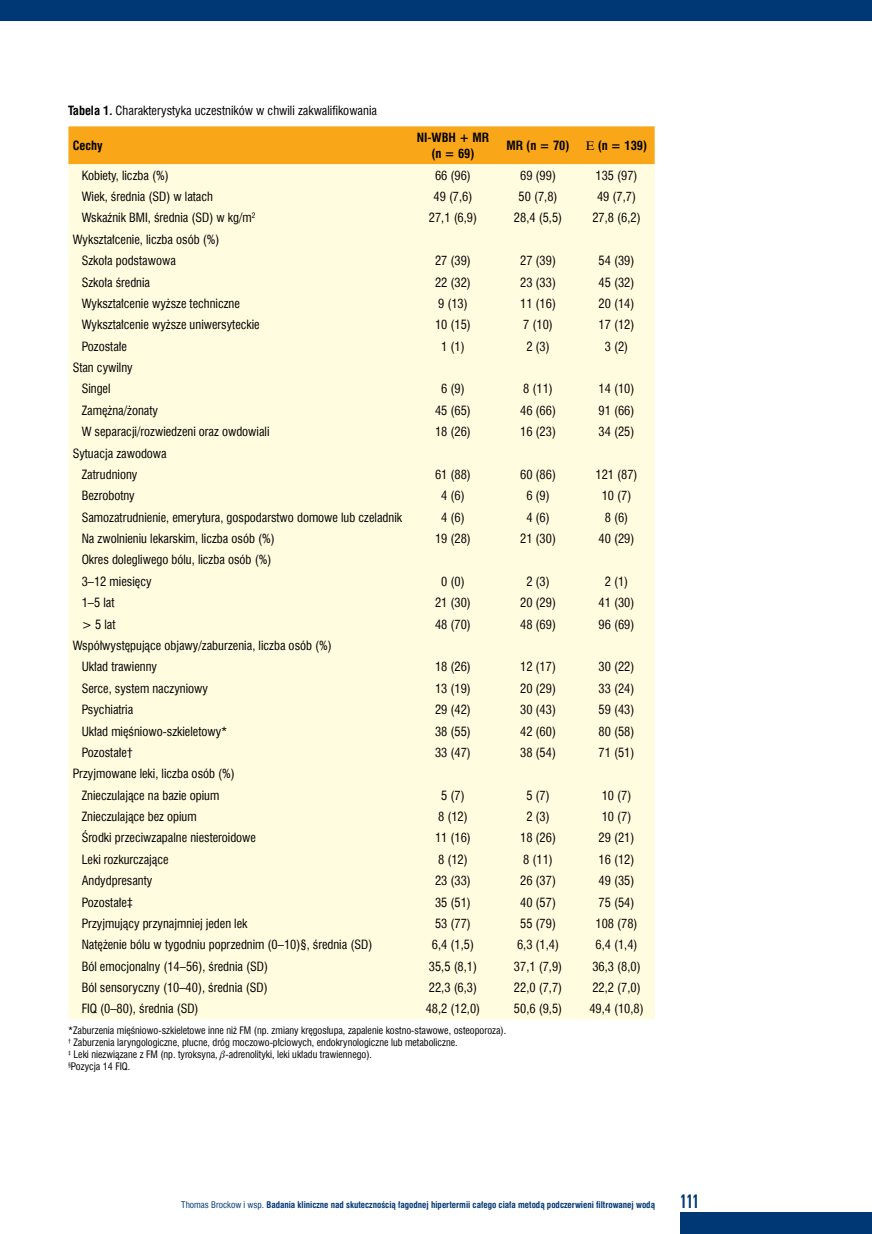
<style>
.page{position:relative;width:872px;height:1234px;background:#fff}
.page>*{position:absolute;margin:0;border:0;box-sizing:border-box;transform-origin:0 0}
.t1{font:18px "Swis 924 EU";color:#003876}
.t2{font:12.45px/21.3px "Swis 721 Cn EU";color:#000}
.t3{font:700 12.45px/16.5px "Swis 721 Cn EU";color:#000;text-align:center}
.t4{font:10.05px/12px "Swis 721 Cn EU";color:#000}
.t5{font:700 9px "Swis 721 Cn EU";color:#003876}
.s1{font-weight:700}
.s2{font-weight:400}
</style>
<div class="page">
<div style="left:680px;top:1212px;width:192px;height:21px;background:#003876"></div>
<div style="left:0;top:0;width:872px;height:21px;background:#003876"></div>
<div style="left:68px;top:164px;width:586px;height:855px;background:#fffcdf"></div>
<div style="left:68px;top:126px;width:586px;height:38px;background:#faa619"></div>
<p class="t2" style="left:68px;top:100px;width:310px"><span class="s1">Tabela 1.</span> Charakterystyka uczestników w chwili zakwalifikowania</p>
<p class="t3" style="left:73px;top:138px;width:31px">Cechy</p>
<p class="t3" style="left:417px;top:129px;width:74px">NI-WBH + MR (n = 69)</p>
<p class="t3" style="left:506px;top:138px;width:64px">MR (n = 70)</p>
<p class="t3" style="left:597px;top:138px;width:51px">(n = 139)</p>
<p class="t2" style="left:82px;top:164px;width:89px">Kobiety, liczba (%)</p>
<p class="t2" style="left:435px;top:164px;width:37px">66 (96)</p>
<p class="t2" style="left:520px;top:164px;width:37px">69 (99)</p>
<p class="t2" style="left:595px;top:164px;width:44px">135 (97)</p>
<p class="t2" style="left:82px;top:186px;width:133px">Wiek, średnia (SD) w latach</p>
<p class="t2" style="left:433px;top:186px;width:40px">49 (7,6)</p>
<p class="t2" style="left:518px;top:186px;width:40px">50 (7,8)</p>
<p class="t2" style="left:597px;top:186px;width:40px">49 (7,7)</p>
<p class="t2" style="left:82px;top:207px;width:175px">Wskaźnik BMI, średnia (SD) w kg/m<sup>2</sup></p>
<p class="t2" style="left:429px;top:207px;width:50px">27,1 (6,9)</p>
<p class="t2" style="left:514px;top:207px;width:50px">28,4 (5,5)</p>
<p class="t2" style="left:592px;top:207px;width:50px">27,8 (6,2)</p>
<p class="t2" style="left:82px;top:228px;width:139px;text-indent:-9px">Wykształcenie, liczba osób (%)<br>Szkoła podstawowa</p>
<p class="t2" style="left:435px;top:250px;width:37px">27 (39)</p>
<p class="t2" style="left:520px;top:250px;width:37px">27 (39)</p>
<p class="t2" style="left:598px;top:250px;width:37px">54 (39)</p>
<p class="t2" style="left:82px;top:271px;width:70px">Szkoła średnia</p>
<p class="t2" style="left:435px;top:271px;width:37px">22 (32)</p>
<p class="t2" style="left:520px;top:271px;width:37px">23 (33)</p>
<p class="t2" style="left:598px;top:271px;width:37px">45 (32)</p>
<p class="t2" style="left:82px;top:292px;width:160px">Wykształcenie wyższe techniczne</p>
<p class="t2" style="left:438px;top:292px;width:31px">9 (13)</p>
<p class="t2" style="left:520px;top:292px;width:37px">11 (16)</p>
<p class="t2" style="left:598px;top:292px;width:37px">20 (14)</p>
<p class="t2" style="left:82px;top:314px;width:180px">Wykształcenie wyższe uniwersyteckie</p>
<p class="t2" style="left:435px;top:314px;width:37px">10 (15)</p>
<p class="t2" style="left:523px;top:314px;width:31px">7 (10)</p>
<p class="t2" style="left:598px;top:314px;width:37px">17 (12)</p>
<p class="t2" style="left:82px;top:335px;width:47px">Pozostałe</p>
<p class="t2" style="left:441px;top:335px;width:25px">1 (1)</p>
<p class="t2" style="left:526px;top:335px;width:25px">2 (3)</p>
<p class="t2" style="left:605px;top:335px;width:25px">3 (2)</p>
<p class="t2" style="left:82px;top:357px;width:53px;text-indent:-9px">Stan cywilny<br>Singel</p>
<p class="t2" style="left:441px;top:378px;width:25px">6 (9)</p>
<p class="t2" style="left:523px;top:378px;width:31px">8 (11)</p>
<p class="t2" style="left:598px;top:378px;width:37px">14 (10)</p>
<p class="t2" style="left:82px;top:399px;width:78px">Zamężna/żonaty</p>
<p class="t2" style="left:435px;top:399px;width:37px">45 (65)</p>
<p class="t2" style="left:520px;top:399px;width:37px">46 (66)</p>
<p class="t2" style="left:598px;top:399px;width:37px">91 (66)</p>
<p class="t2" style="left:82px;top:421px;width:189px">W separacji/rozwiedzeni oraz owdowiali</p>
<p class="t2" style="left:435px;top:421px;width:37px">18 (26)</p>
<p class="t2" style="left:520px;top:421px;width:37px">16 (23)</p>
<p class="t2" style="left:598px;top:421px;width:37px">34 (25)</p>
<p class="t2" style="left:82px;top:442px;width:87px;text-indent:-9px">Sytuacja zawodowa<br>Zatrudniony</p>
<p class="t2" style="left:435px;top:463px;width:37px">61 (88)</p>
<p class="t2" style="left:520px;top:463px;width:37px">60 (86)</p>
<p class="t2" style="left:595px;top:463px;width:44px">121 (87)</p>
<p class="t2" style="left:82px;top:485px;width:55px">Bezrobotny</p>
<p class="t2" style="left:441px;top:485px;width:25px">4 (6)</p>
<p class="t2" style="left:526px;top:485px;width:25px">6 (9)</p>
<p class="t2" style="left:602px;top:485px;width:31px">10 (7)</p>
<p class="t2" style="left:82px;top:506px;width:322px">Samozatrudnienie, emerytura, gospodarstwo domowe lub czeladnik</p>
<p class="t2" style="left:441px;top:506px;width:25px">4 (6)</p>
<p class="t2" style="left:526px;top:506px;width:25px">4 (6)</p>
<p class="t2" style="left:605px;top:506px;width:25px">8 (6)</p>
<p class="t2" style="left:82px;top:527px;width:195px">Na zwolnieniu lekarskim, liczba osób (%)</p>
<p class="t2" style="left:435px;top:527px;width:37px">19 (28)</p>
<p class="t2" style="left:520px;top:527px;width:37px">21 (30)</p>
<p class="t2" style="left:598px;top:527px;width:37px">40 (29)</p>
<p class="t2" style="left:82px;top:549px;width:191px">Okres dolegliwego bólu, liczba osób (%)<br>3–12 miesięcy</p>
<p class="t2" style="left:441px;top:570px;width:25px">0 (0)</p>
<p class="t2" style="left:526px;top:570px;width:25px">2 (3)</p>
<p class="t2" style="left:605px;top:570px;width:25px">2 (1)</p>
<p class="t2" style="left:82px;top:592px;width:34px">1–5 lat</p>
<p class="t2" style="left:435px;top:592px;width:37px">21 (30)</p>
<p class="t2" style="left:520px;top:592px;width:37px">20 (29)</p>
<p class="t2" style="left:598px;top:592px;width:37px">41 (30)</p>
<p class="t2" style="left:82px;top:613px;width:35px">&gt; 5 lat</p>
<p class="t2" style="left:435px;top:613px;width:37px">48 (70)</p>
<p class="t2" style="left:520px;top:613px;width:37px">48 (69)</p>
<p class="t2" style="left:598px;top:613px;width:37px">96 (69)</p>
<p class="t2" style="left:82px;top:634px;width:252px;text-indent:-9px">Współwystępujące objawy/zaburzenia, liczba osób (%)<br>Układ trawienny</p>
<p class="t2" style="left:435px;top:656px;width:37px">18 (26)</p>
<p class="t2" style="left:520px;top:656px;width:37px">12 (17)</p>
<p class="t2" style="left:598px;top:656px;width:37px">30 (22)</p>
<p class="t2" style="left:82px;top:677px;width:128px">Serce, system naczyniowy</p>
<p class="t2" style="left:435px;top:677px;width:37px">13 (19)</p>
<p class="t2" style="left:520px;top:677px;width:37px">20 (29)</p>
<p class="t2" style="left:598px;top:677px;width:37px">33 (24)</p>
<p class="t2" style="left:82px;top:698px;width:53px">Psychiatria</p>
<p class="t2" style="left:435px;top:698px;width:37px">29 (42)</p>
<p class="t2" style="left:520px;top:698px;width:37px">30 (43)</p>
<p class="t2" style="left:598px;top:698px;width:37px">59 (43)</p>
<p class="t2" style="left:82px;top:720px;width:147px">Układ mięśniowo-szkieletowy*</p>
<p class="t2" style="left:435px;top:720px;width:37px">38 (55)</p>
<p class="t2" style="left:520px;top:720px;width:37px">42 (60)</p>
<p class="t2" style="left:598px;top:720px;width:37px">80 (58)</p>
<p class="t2" style="left:82px;top:741px;width:53px">Pozostałe†</p>
<p class="t2" style="left:435px;top:741px;width:37px">33 (47)</p>
<p class="t2" style="left:520px;top:741px;width:37px">38 (54)</p>
<p class="t2" style="left:598px;top:741px;width:37px">71 (51)</p>
<p class="t2" style="left:73px;top:762px;width:164px;text-align:center">Przyjmowane leki, liczba osób (%)<br>Znieczulające na bazie opium</p>
<p class="t2" style="left:441px;top:784px;width:25px">5 (7)</p>
<p class="t2" style="left:526px;top:784px;width:25px">5 (7)</p>
<p class="t2" style="left:602px;top:784px;width:31px">10 (7)</p>
<p class="t2" style="left:82px;top:805px;width:117px">Znieczulające bez opium</p>
<p class="t2" style="left:438px;top:805px;width:31px">8 (12)</p>
<p class="t2" style="left:526px;top:805px;width:25px">2 (3)</p>
<p class="t2" style="left:602px;top:805px;width:31px">10 (7)</p>
<p class="t2" style="left:82px;top:827px;width:176px">Środki przeciwzapalne niesteroidowe</p>
<p class="t2" style="left:435px;top:827px;width:37px">11 (16)</p>
<p class="t2" style="left:520px;top:827px;width:37px">18 (26)</p>
<p class="t2" style="left:598px;top:827px;width:37px">29 (21)</p>
<p class="t2" style="left:82px;top:848px;width:88px">Leki rozkurczające</p>
<p class="t2" style="left:438px;top:848px;width:31px">8 (12)</p>
<p class="t2" style="left:523px;top:848px;width:31px">8 (11)</p>
<p class="t2" style="left:598px;top:848px;width:37px">16 (12)</p>
<p class="t2" style="left:82px;top:869px;width:72px">Andydpresanty</p>
<p class="t2" style="left:435px;top:869px;width:37px">23 (33)</p>
<p class="t2" style="left:520px;top:869px;width:37px">26 (37)</p>
<p class="t2" style="left:598px;top:869px;width:37px">49 (35)</p>
<p class="t2" style="left:82px;top:891px;width:53px">Pozostałe‡</p>
<p class="t2" style="left:435px;top:891px;width:37px">35 (51)</p>
<p class="t2" style="left:520px;top:891px;width:37px">40 (57)</p>
<p class="t2" style="left:598px;top:891px;width:37px">75 (54)</p>
<p class="t2" style="left:82px;top:912px;width:167px">Przyjmujący przynajmniej jeden lek</p>
<p class="t2" style="left:435px;top:912px;width:37px">53 (77)</p>
<p class="t2" style="left:520px;top:912px;width:37px">55 (79)</p>
<p class="t2" style="left:595px;top:912px;width:44px">108 (78)</p>
<p class="t2" style="left:82px;top:933px;width:292px">Natężenie bólu w tygodniu poprzednim (0–10)§, średnia (SD)</p>
<p class="t2" style="left:432px;top:933px;width:44px">6,4 (1,5)</p>
<p class="t2" style="left:517px;top:933px;width:44px">6,3 (1,4)</p>
<p class="t2" style="left:595px;top:933px;width:44px">6,4 (1,4)</p>
<p class="t2" style="left:82px;top:955px;width:188px">Ból emocjonalny (14–56), średnia (SD)</p>
<p class="t2" style="left:429px;top:955px;width:50px">35,5 (8,1)</p>
<p class="t2" style="left:514px;top:955px;width:50px">37,1 (7,9)</p>
<p class="t2" style="left:592px;top:955px;width:50px">36,3 (8,0)</p>
<p class="t2" style="left:82px;top:976px;width:187px">Ból sensoryczny (10–40), średnia (SD)</p>
<p class="t2" style="left:429px;top:976px;width:50px">22,3 (6,3)</p>
<p class="t2" style="left:514px;top:976px;width:50px">22,0 (7,7)</p>
<p class="t2" style="left:592px;top:976px;width:50px">22,2 (7,0)</p>
<p class="t2" style="left:82px;top:997px;width:118px">FIQ (0–80), średnia (SD)</p>
<p class="t2" style="left:426px;top:997px;width:56px">48,2 (12,0)</p>
<p class="t2" style="left:514px;top:997px;width:50px">50,6 (9,5)</p>
<p class="t2" style="left:589px;top:997px;width:56px">49,4 (10,8)</p>
<p class="t4" style="left:68px;top:1024px;width:440px">*Zaburzenia mięśniowo-szkieletowe inne niż FM (np. zmiany kręgosłupa, zapalenie kostno-stawowe, osteoporoza). <sup>†</sup> Zaburzenia laryngologiczne, płucne, dróg moczowo-płciowych, endokrynologiczne lub metaboliczne.<br><sup>‡</sup> Leki niezwiązane z FM (np. tyroksyna, -adrenolityki, leki układu trawiennego).<br><sup>§</sup>Pozycja 14 FIQ.</p>
<p class="t5" style="left:181px;top:1198px;width:475px"><span class="s2">Thomas Brockow i wsp.</span> Badania kliniczne nad skutecznością łagodnej hipertermii całego ciała metodą podczerwieni filtrowanej wodą</p>
<h1 class="t1" style="left:680px;top:1189px;width:20px">111</h1>
</div>
